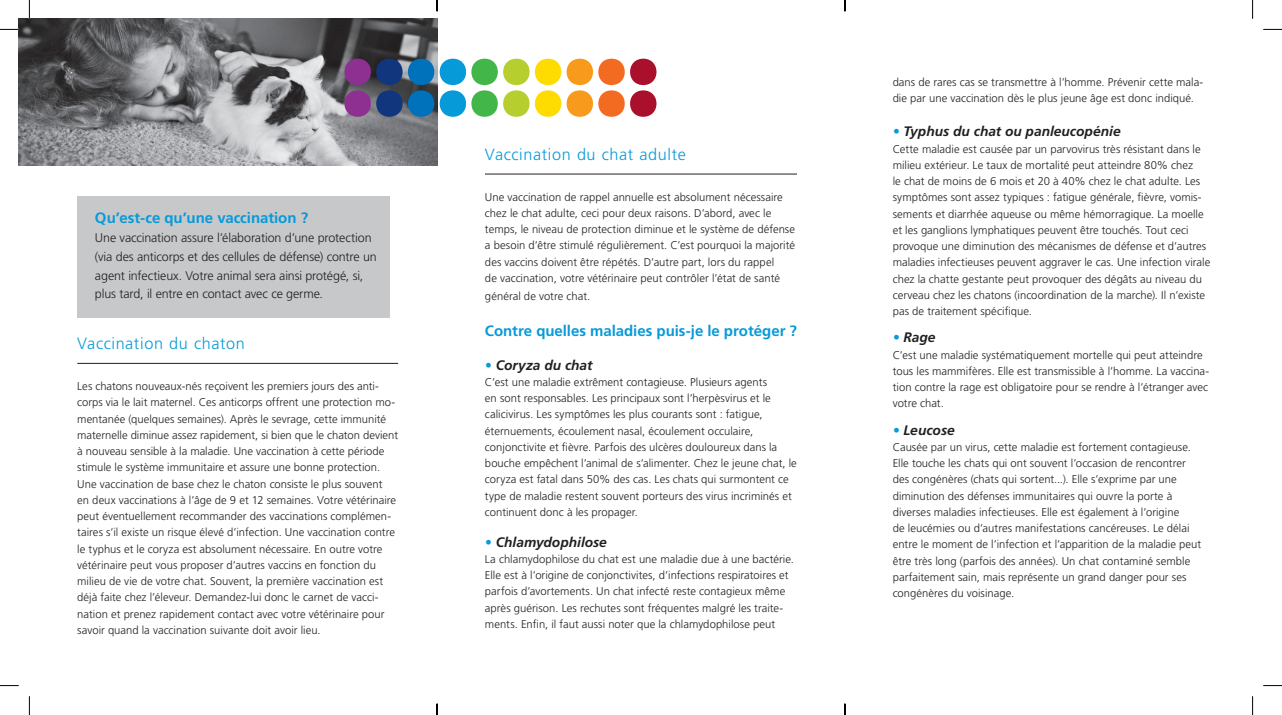
<style>
.page{position:relative;width:1282px;height:715px;background:#fff}
.page>*{position:absolute;margin:0;border:0;box-sizing:border-box;transform-origin:0 0}
.t1{font:300 16.25px "Frutiger LT Std";letter-spacing:.035em;color:#069ad9}
.t2{font:700 15px "Frutiger LT Std";color:#069ad9}
.t3{font:italic 700 13.75px "Frutiger LT Std";color:#231f20}
.t4{font:300 12.5px/18.8px "Frutiger LT Std";letter-spacing:-.01em;color:#231f20}
.t5{font:300 11.25px/16.2px "Frutiger LT Std";color:#231f20}
.s1{color:#069ad9}
</style>
<div class="page">
<div style="left:77px;top:197px;width:312px;height:120px;background:#c7c8ca"></div>
<hr style="left:485px;top:174px;width:312px;height:1px;background:#231f20">
<hr style="left:77px;top:363px;width:321px;height:1px;background:#231f20">
<img style="left:19px;top:19px;width:418px;height:147px">
<div style="left:344px;top:59px;width:27px;height:26px;background:#8d3092;border-radius:50%"></div>
<div style="left:344px;top:90px;width:27px;height:27px;background:#8d3092;border-radius:50%"></div>
<div style="left:376px;top:59px;width:26px;height:26px;background:#11367e;border-radius:50%"></div>
<div style="left:376px;top:90px;width:26px;height:27px;background:#11367e;border-radius:50%"></div>
<div style="left:408px;top:59px;width:26px;height:26px;background:#0071bb;border-radius:50%"></div>
<div style="left:408px;top:90px;width:26px;height:27px;background:#0071bb;border-radius:50%"></div>
<div style="left:439px;top:59px;width:27px;height:26px;background:#069ad9;border-radius:50%"></div>
<div style="left:439px;top:90px;width:27px;height:27px;background:#069ad9;border-radius:50%"></div>
<div style="left:471px;top:59px;width:27px;height:26px;background:#42b649;border-radius:50%"></div>
<div style="left:471px;top:90px;width:27px;height:27px;background:#42b649;border-radius:50%"></div>
<div style="left:503px;top:59px;width:26px;height:26px;background:#b6cf2f;border-radius:50%"></div>
<div style="left:503px;top:90px;width:26px;height:27px;background:#b6cf2f;border-radius:50%"></div>
<div style="left:535px;top:59px;width:26px;height:26px;background:#ffdc01;border-radius:50%"></div>
<div style="left:535px;top:90px;width:26px;height:27px;background:#ffdc01;border-radius:50%"></div>
<div style="left:566px;top:59px;width:27px;height:26px;background:#f89a1c;border-radius:50%"></div>
<div style="left:566px;top:90px;width:27px;height:27px;background:#f89a1c;border-radius:50%"></div>
<div style="left:598px;top:59px;width:26px;height:26px;background:#f36a21;border-radius:50%"></div>
<div style="left:598px;top:90px;width:26px;height:27px;background:#f36a21;border-radius:50%"></div>
<div style="left:630px;top:59px;width:26px;height:26px;background:#aa0f2b;border-radius:50%"></div>
<div style="left:630px;top:90px;width:26px;height:27px;background:#aa0f2b;border-radius:50%"></div>
<svg style="left:0;top:29px;width:19px;height:1px"></svg>
<svg style="left:1263px;top:29px;width:18px;height:1px"></svg>
<svg style="left:0;top:685px;width:19px;height:1px"></svg>
<svg style="left:1263px;top:685px;width:18px;height:1px"></svg>
<svg style="left:29px;top:0;width:1px;height:19px"></svg>
<svg style="left:29px;top:696px;width:1px;height:18px"></svg>
<svg style="left:1252px;top:0;width:1px;height:19px"></svg>
<svg style="left:1252px;top:696px;width:1px;height:18px"></svg>
<svg style="left:436px;top:0;width:2px;height:11px"></svg>
<svg style="left:436px;top:703px;width:2px;height:11px"></svg>
<h2 class="t2" style="left:95px;top:209px;width:215px">Qu’est-ce qu’une vaccination ?</h2>
<p class="t4" style="left:95px;top:228px;width:283px">Une vaccination assure l’élaboration d’une protection (via des anticorps et des cellules de défense) contre un agent infectieux. Votre animal sera ainsi protégé, si, plus tard, il entre en contact avec ce germe.</p>
<h1 class="t1" style="left:77px;top:334px;width:169px">Vaccination du chaton</h1>
<p class="t5" style="left:77px;top:378px;width:322px">Les chatons nouveaux-nés reçoivent les premiers jours des anti&shy;corps via le lait maternel. Ces anticorps offrent une protection mo&shy;mentanée (quelques semaines). Après le sevrage, cette immunité maternelle diminue assez rapidement, si bien que le chaton devient à nouveau sensible à la maladie. Une vaccination à cette période stimule le système immunitaire et assure une bonne protection.<br>Une vaccination de base chez le chaton consiste le plus souvent<br>en deux vaccinations à l’âge de 9 et 12 semaines. Votre vétérinaire peut éventuellement recommander des vaccinations complémen&shy;taires s’il existe un risque élevé d’infection. Une vaccination contre le typhus et le coryza est absolument nécessaire. En outre votre vétérinaire peut vous proposer d’autres vaccins en fonction du milieu de vie de votre chat. Souvent, la première vaccination est déjà faite chez l’éleveur. Demandez-lui donc le carnet de vacci&shy;nation et prenez rapidement contact avec votre vétérinaire pour savoir quand la vaccination suivante doit avoir lieu.</p>
<h1 class="t1" style="left:485px;top:145px;width:202px">Vaccination du chat adulte</h1>
<p class="t5" style="left:485px;top:189px;width:311px">Une vaccination de rappel annuelle est absolument nécessaire chez le chat adulte, ceci pour deux raisons. D’abord, avec le temps, le niveau de protection diminue et le système de défense a besoin d’être stimulé régulièrement. C’est pourquoi la majorité des vaccins doivent être répétés. D’autre part, lors du rappel<br>de vaccination, votre vétérinaire peut contrôler l’état de santé</p>
<p class="t5" style="left:485px;top:288px;width:107px">général de votre chat.</p>
<h2 class="t2" style="left:485px;top:322px;width:313px">Contre quelles maladies puis-je le protéger ?</h2>
<p class="t3" style="left:485px;top:356px;width:109px"><span class="s1">•</span> Coryza du chat</p>
<p class="t5" style="left:485px;top:374px;width:313px">C’est une maladie extrêment contagieuse. Plusieurs agents<br>en sont responsables. Les principaux sont l’herpèsvirus et le calicivirus. Les symptômes les plus courants sont : fatigue, éternuements, écoulement nasal, écoulement occulaire, conjonctivite et fièvre. Parfois des ulcères douloureux dans la bouche empêchent l’animal de s’alimenter. Chez le jeune chat, le coryza est fatal dans 50% des cas. Les chats qui surmontent ce type de maladie restent souvent porteurs des virus incriminés et continuent donc à les propager.</p>
<p class="t3" style="left:485px;top:533px;width:123px"><span class="s1">•</span> Chlamydophilose</p>
<p class="t5" style="left:485px;top:550px;width:310px">La chlamydophilose du chat est une maladie due à une bactérie.<br>Elle est à l’origine de conjonctivites, d’infections respiratoires et parfois d’avortements. Un chat infecté reste contagieux même après guérison. Les rechutes sont fréquentes malgré les traite&shy;ments. Enfin, il faut aussi noter que la chlamydophilose peut</p>
<p class="t5" style="left:892px;top:74px;width:312px">dans de rares cas se transmettre à l’homme. Prévenir cette mala&shy;die par une vaccination dès le plus jeune âge est donc indiqué.</p>
<p class="t3" style="left:892px;top:123px;width:229px"><span class="s1">•</span> Typhus du chat ou panleucopénie</p>
<p class="t5" style="left:892px;top:141px;width:319px">Cette maladie est causée par un parvovirus très résistant dans le milieu extérieur. Le taux de mortalité peut atteindre 80% chez<br>le chat de moins de 6 mois et 20 à 40% chez le chat adulte. Les symptômes sont assez typiques : fatigue générale, fièvre, vomis&shy;sements et diarrhée aqueuse ou même hémorragique. La moelle et les ganglions lymphatiques peuvent être touchés. Tout ceci provoque une diminution des mécanismes de défense et d’autres maladies infectieuses peuvent aggraver le cas. Une infection virale chez la chatte gestante peut provoquer des dégâts au niveau du cerveau chez les chatons (incoordination de la marche). Il n’existe pas de traitement spécifique.</p>
<p class="t3" style="left:892px;top:329px;width:44px"><span class="s1">•</span> Rage</p>
<p class="t5" style="left:892px;top:346px;width:318px">C’est une maladie systématiquement mortelle qui peut atteindre tous les mammifères. Elle est transmissible à l’homme. La vaccina&shy;tion contre la rage est obligatoire pour se rendre à l’étranger avec votre chat.</p>
<p class="t3" style="left:892px;top:421px;width:64px"><span class="s1">•</span> Leucose</p>
<p class="t5" style="left:892px;top:439px;width:310px">Causée par un virus, cette maladie est fortement contagieuse.<br>Elle touche les chats qui ont souvent l’occasion de rencontrer des congénères (chats qui sortent...). Elle s’exprime par une diminution des défenses immunitaires qui ouvre la porte à diverses maladies infectieuses. Elle est également à l’origine<br>de leucémies ou d’autres manifestations cancéreuses. Le délai entre le moment de l’infection et l’apparition de la maladie peut être très long (parfois des années). Un chat contaminé semble parfaitement sain, mais représente un grand danger pour ses congénères du voisinage.</p>
</div>
